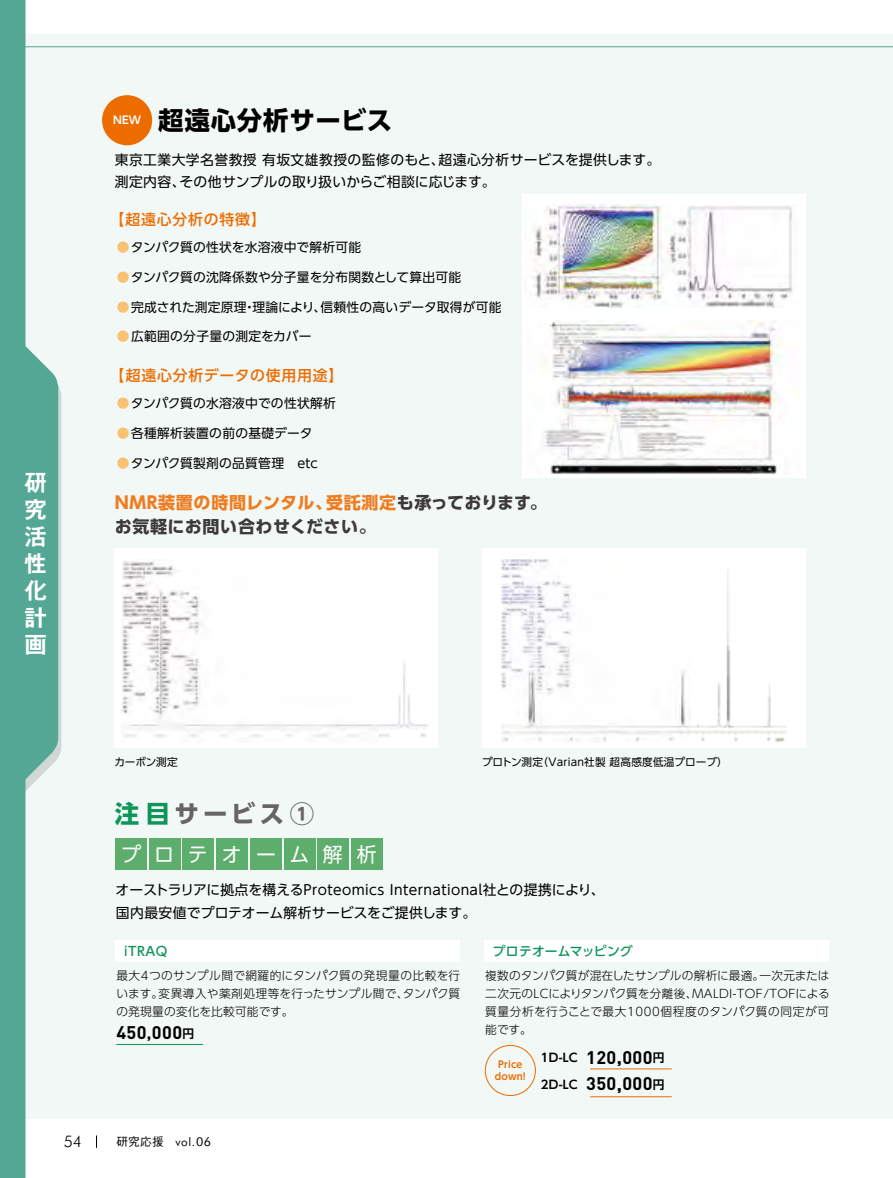
<style>
.page{position:relative;width:893px;height:1178px;background:#fff}
.page>*{position:absolute;margin:0;border:0;box-sizing:border-box;transform-origin:0 0}
.t1{font:700 25.5px "UD Shin Go Pro";letter-spacing:.03em;color:#000}
.t2{font:700 24.45px "UD Shin Go Pro";letter-spacing:.185em;color:#666464}
.t3{font:700 22.35px/27.2px "Gothic MB101 Pr 6 De";color:#fff;text-align:justify}
.t4{font:19.95px "UD Shin Go Pro";letter-spacing:.68em;color:#fff}
.t5{font:700 18px "DIN";letter-spacing:.02em;color:#000}
.t6{font:700 16.95px/23.4px "UD Shin Go Pro";letter-spacing:.035em;color:#3e3a39}
.t7{font:300 15.9px "Futura BT";color:#000}
.t8{font:500 14.85px "UD Shin Go Pro";letter-spacing:.05em;color:#ed6c00}
.t9{font:13.8px/22.4px "UD Shin Go Pro";letter-spacing:.03em;color:#000}
.t10{font:12.75px "UD Shin Go Pro";letter-spacing:.02em;color:#000}
.t11{font:500 12.75px "UD Shin Go Pro";letter-spacing:.025em;color:#0d955a}
.t12{font:300 11.7px/18px "UD Shin Go Pro";letter-spacing:.02em;color:#000;text-align:justify}
.t13{font:700 11.7px "UD Shin Go Pro De";letter-spacing:.02em;color:#000}
.t14{font:500 11.7px "Gothic BBB Pro";color:#000}
.t15{font:10.65px "UD Shin Go Pro";letter-spacing:.02em;color:#000}
.t16{font:700 10.65px "UD Shin Go Pro De";color:#fff}
.t17{font:700 9.6px/11.7px "UD Shin Go Pro De";letter-spacing:.02em;color:#ed6c00;text-align:center}
.s1{color:#f9c270}
.s2{color:#ef7c1f}
.s3{color:#0d955a}
.s4{font-family:"UD Shin Go Pro De";font-size:15.9px}
.s5{font-family:"UD Shin Go Pro De";font-size:11.7px}
.s6{font-family:"DIN";font-size:18px}
.s7{font-size:18px}
.s8{font-family:"Futura BT";font-weight:400}
.s9{font-family:"Futura BT";font-weight:400;font-size:12.3px}
</style>
<div class="page">
<div style="left:0;top:34px;width:893px;height:1084px;background:#f1f8f6"></div>
<hr style="left:22px;top:46px;width:871px;height:1px;background:#55a795">
<svg style="left:58px;top:385px;width:3px;height:372px"></svg>
<svg style="left:0;top:0;width:58px;height:1178px;fill:#55a795"></svg>
<svg style="left:96px;top:1135px;width:1px;height:13px"></svg>
<div style="left:115px;top:838px;width:32px;height:32px;background:#5dad6c"></div>
<div style="left:149px;top:838px;width:32px;height:32px;background:#5dad6c"></div>
<div style="left:182px;top:838px;width:32px;height:32px;background:#5dad6c"></div>
<div style="left:216px;top:838px;width:32px;height:32px;background:#5dad6c"></div>
<div style="left:250px;top:838px;width:32px;height:32px;background:#5dad6c"></div>
<div style="left:284px;top:838px;width:32px;height:32px;background:#5dad6c"></div>
<div style="left:317px;top:838px;width:32px;height:32px;background:#5dad6c"></div>
<div style="left:351px;top:838px;width:32px;height:32px;background:#5dad6c"></div>
<div style="left:115px;top:940px;width:345px;height:21px;background:#fff"></div>
<hr style="left:116px;top:1044px;width:87px;height:1px;background:#0d955a">
<div style="left:484px;top:940px;width:345px;height:21px;background:#fff"></div>
<hr style="left:590px;top:1068px;width:82px;height:1px;background:#ed6c00">
<hr style="left:590px;top:1096px;width:82px;height:1px;background:#ed6c00">
<div style="left:485px;top:1045px;width:51px;height:51px;border:1px solid #ed6c00;border-radius:50%"></div>
<div style="left:102px;top:95px;width:50px;height:50px;background:#ed6c00;border-radius:50%"></div>
<div style="left:522px;top:194px;width:283px;height:137px;background:#fff"></div>
<img style="left:533px;top:205px;width:260px;height:102px">
<div style="left:522px;top:317px;width:283px;height:161px;background:#fff"></div>
<img style="left:543px;top:321px;width:244px;height:154px">
<div style="left:115px;top:549px;width:323px;height:198px;background:#fff"></div>
<img style="left:122px;top:561px;width:306px;height:177px">
<div style="left:482px;top:549px;width:323px;height:198px;background:#fff"></div>
<img style="left:501px;top:559px;width:285px;height:184px">
<h3 class="t3" style="left:24px;top:468px;width:23px">研究活性化計画</h3>
<p class="t16" style="left:113px;top:112px;width:30px">NEW</p>
<h1 class="t1" style="left:158px;top:99px;width:236px">超遠心分析サービス</h1>
<p class="t9" style="left:115px;top:148px;width:547px">東京工業大学名誉教授 有坂文雄教授の監修のもと、超遠心分析サービスを提供します。測定内容、その他サンプルの取り扱いからご相談に応じます。</p>
<p class="t8" style="left:110px;top:208px;width:158px">【超遠心分析の特徴】</p>
<p class="t10" style="left:117px;top:237px;width:246px"><span class="s1">●</span>タンパク質の性状を水溶液中で解析可能</p>
<p class="t10" style="left:117px;top:267px;width:346px"><span class="s1">●</span>タンパク質の沈降係数や分子量を分布関数として算出可能</p>
<p class="t10" style="left:117px;top:296px;width:386px"><span class="s1">●</span>完成された測定原理・理論により、信頼性の高いデータ取得が可能</p>
<p class="t10" style="left:117px;top:326px;width:196px"><span class="s1">●</span>広範囲の分子量の測定をカバー</p>
<p class="t8" style="left:110px;top:364px;width:235px">【超遠心分析データの使用用途】</p>
<p class="t10" style="left:117px;top:393px;width:220px"><span class="s1">●</span>タンパク質の水溶液中での性状解析</p>
<p class="t10" style="left:117px;top:423px;width:197px"><span class="s1">●</span>各種解析装置の前の基礎データ</p>
<p class="t10" style="left:117px;top:453px;width:202px"><span class="s1">●</span>タンパク質製剤の品質管理　etc</p>
<h3 class="t6" style="left:115px;top:491px;width:433px"><span class="s2">NMR装置の時間レンタル、受託測定</span>も承っております。お気軽にお問い合わせください。</h3>
<p class="t15" style="left:114px;top:753px;width:65px">カーボン測定</p>
<p class="t15" style="left:482px;top:753px;width:247px">プロトン測定（Varian社製 超高感度低温プローブ）</p>
<h2 class="t2" style="left:115px;top:794px;width:201px"><span class="s3">注目</span>サービス①</h2>
<h3 class="t4" style="left:121px;top:838px;width:257px">プロテオーム解析</h3>
<p class="t9" style="left:116px;top:878px;width:491px">オーストラリアに拠点を構えるProteomics International社との提携により、国内最安値でプロテオーム解析サービスをご提供します。</p>
<p class="t11" style="left:124px;top:940px;width:45px">iTRAQ</p>
<p class="t12" style="left:116px;top:966px;width:345px">最大4つのサンプル間で網羅的にタンパク質の発現量の比較を行います。変異導入や薬剤処理等を行ったサンプル間で、タンパク質の発現量の変化を比較可能です。</p>
<h3 class="t5" style="left:116px;top:1021px;width:79px">450<span class="s4">,</span>000<span class="s5">円</span></h3>
<p class="t11" style="left:493px;top:940px;width:142px">プロテオームマッピング</p>
<p class="t12" style="left:485px;top:966px;width:346px">複数のタンパク質が混在したサンプルの解析に最適。一次元または二次元のLCによりタンパク質を分離後、MALDI-TOF/TOFによる質量分析を行うことで最大1000個程度のタンパク質の同定が可能です。</p>
<p class="t13" style="left:541px;top:1048px;width:125px">1D-LC <span class="s6">120</span><span class="s7">,</span><span class="s6">000</span>円</p>
<p class="t13" style="left:541px;top:1075px;width:125px">2D-LC <span class="s6">350</span><span class="s7">,</span><span class="s6">000</span>円</p>
<p class="t17" style="left:495px;top:1058px;width:32px">Price down!</p>
<h3 class="t7" style="left:64px;top:1132px;width:20px">54</h3>
<p class="t14" style="left:117px;top:1132px;width:96px">研究応援 <span class="s8">vol.</span><span class="s9">06</span></p>
</div>
